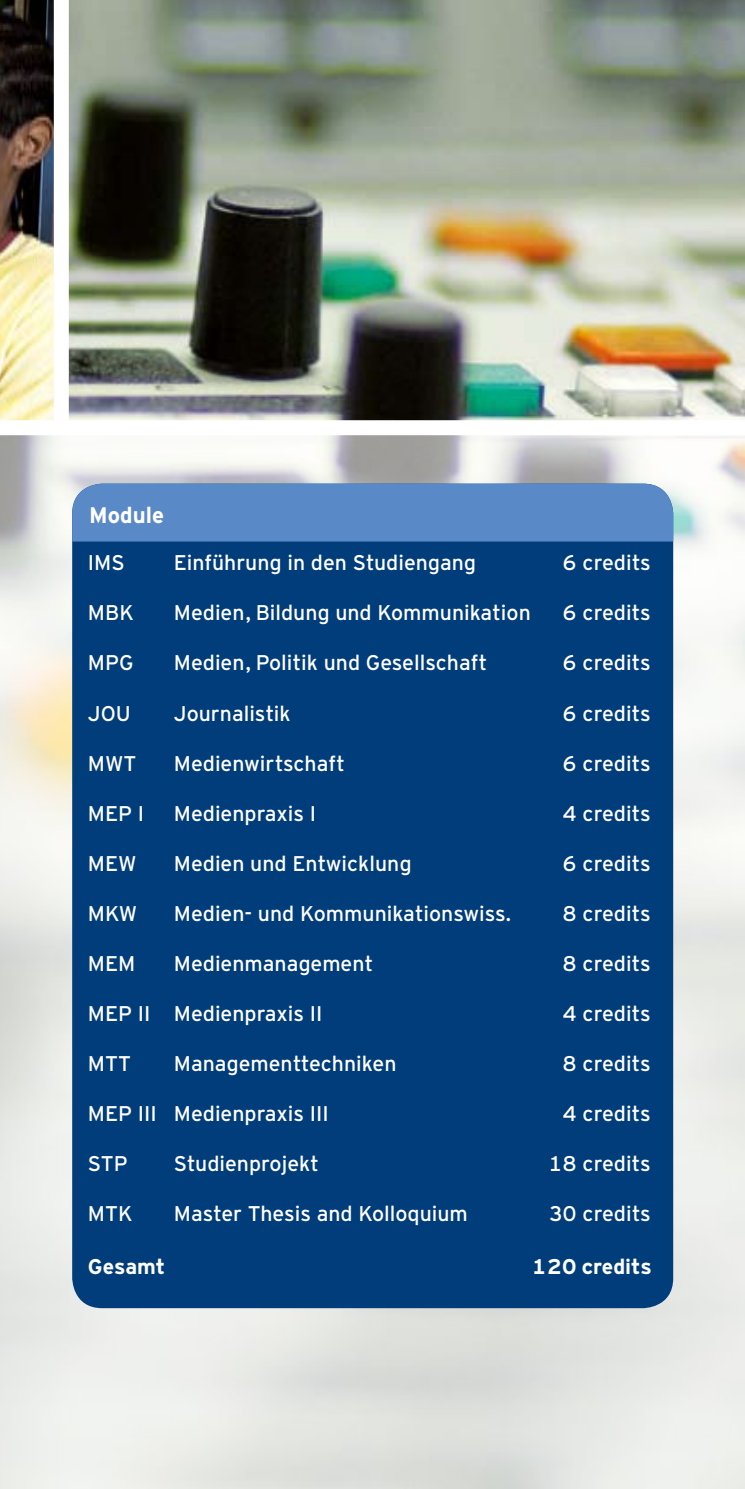
<style>
.page{position:relative;width:745px;height:1489px;background:#fff}
.page>*{position:absolute;margin:0;border:0;box-sizing:border-box;transform-origin:0 0}
.t1{font:700 22.5px "Interstate DW";color:#fff}
.t2{font:21.25px "Interstate DW Line";color:#fff}
.t3{font:700 21.25px "Interstate DW Line";color:#fff}
</style>
<div class="page">
<img style="left:0;top:435px;width:744px;height:1053px">
<img style="left:0;top:0;width:54px;height:420px">
<div style="left:72px;top:483px;width:600px;height:824px;background:#003d7a;border-radius:30px"></div>
<div style="left:72px;top:483px;width:600px;height:58px;background:#5a89c7"></div>
<img style="left:69px;top:0;width:675px;height:420px">
<p class="t1" style="left:89px;top:503px;width:76px">Module</p>
<p class="t2" style="left:88px;top:551px;width:38px">IMS</p>
<p class="t2" style="left:174px;top:551px;width:303px">Einführung in den Studiengang</p>
<p class="t2" style="left:562px;top:551px;width:89px">6 credits</p>
<p class="t2" style="left:88px;top:601px;width:48px">MBK</p>
<p class="t2" style="left:174px;top:601px;width:358px">Medien, Bildung und Kommunikation</p>
<p class="t2" style="left:562px;top:601px;width:89px">6 credits</p>
<p class="t2" style="left:88px;top:651px;width:47px">MPG</p>
<p class="t2" style="left:174px;top:651px;width:314px">Medien, Politik und Gesellschaft</p>
<p class="t2" style="left:562px;top:651px;width:89px">6 credits</p>
<p class="t2" style="left:88px;top:701px;width:44px">JOU</p>
<p class="t2" style="left:174px;top:701px;width:118px">Journalistik</p>
<p class="t2" style="left:562px;top:701px;width:89px">6 credits</p>
<p class="t2" style="left:88px;top:751px;width:50px">MWT</p>
<p class="t2" style="left:174px;top:751px;width:172px">Medienwirtschaft</p>
<p class="t2" style="left:562px;top:751px;width:89px">6 credits</p>
<p class="t2" style="left:88px;top:801px;width:58px">MEP I</p>
<p class="t2" style="left:174px;top:801px;width:144px">Medienpraxis I</p>
<p class="t2" style="left:562px;top:801px;width:89px">4 credits</p>
<p class="t2" style="left:88px;top:851px;width:50px">MEW</p>
<p class="t2" style="left:174px;top:851px;width:239px">Medien und Entwicklung</p>
<p class="t2" style="left:562px;top:851px;width:89px">6 credits</p>
<p class="t2" style="left:88px;top:901px;width:51px">MKW</p>
<p class="t2" style="left:174px;top:901px;width:338px">Medien- und Kommunikationswiss.</p>
<p class="t2" style="left:562px;top:901px;width:89px">8 credits</p>
<p class="t2" style="left:88px;top:951px;width:49px">MEM</p>
<p class="t2" style="left:174px;top:951px;width:200px">Medienmanagement</p>
<p class="t2" style="left:562px;top:951px;width:89px">8 credits</p>
<p class="t2" style="left:88px;top:1001px;width:236px">MEP II Medienpraxis II</p>
<p class="t2" style="left:562px;top:1001px;width:89px">4 credits</p>
<p class="t2" style="left:88px;top:1051px;width:44px">MTT</p>
<p class="t2" style="left:174px;top:1051px;width:224px">Managementtechniken</p>
<p class="t2" style="left:562px;top:1051px;width:89px">8 credits</p>
<p class="t2" style="left:88px;top:1101px;width:242px">MEP III Medienpraxis III</p>
<p class="t2" style="left:562px;top:1101px;width:89px">4 credits</p>
<p class="t2" style="left:88px;top:1151px;width:41px">STP</p>
<p class="t2" style="left:174px;top:1151px;width:146px">Studienprojekt</p>
<p class="t2" style="left:548px;top:1151px;width:104px">18 credits</p>
<p class="t2" style="left:88px;top:1201px;width:46px">MTK</p>
<p class="t2" style="left:174px;top:1201px;width:295px">Master Thesis and Kolloquium</p>
<p class="t2" style="left:548px;top:1201px;width:104px">30 credits</p>
<p class="t3" style="left:88px;top:1254px;width:79px">Gesamt</p>
<p class="t3" style="left:532px;top:1254px;width:121px">120 credits</p>
</div>
